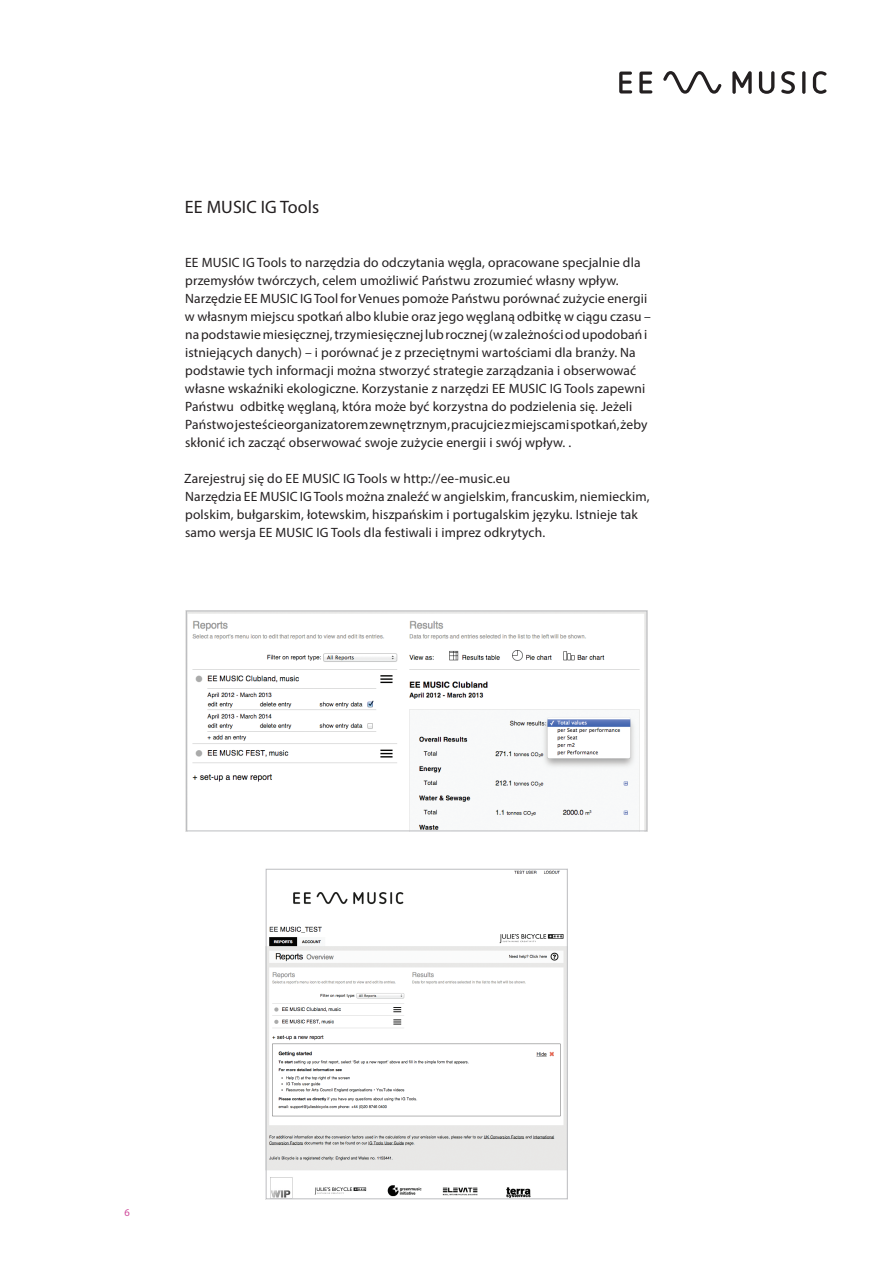
<style>
.page{position:relative;width:893px;height:1263px;background:#fff}
.page>*{position:absolute;margin:0;border:0;box-sizing:border-box;transform-origin:0 0}
.Running_Text_Kievit{font:18px "Myriad Pro";letter-spacing:.005em;color:#231f20}
.Running_Text_Kievit-2{font:13.5px/18px "Myriad Pro";letter-spacing:.01em;color:#231f20}
.t1{font:10.5px "Myriad Pro";color:#cf4a9b}
</style>
<div class="page">
<svg style="left:619px;top:72px;width:33px;height:22px"></svg>
<svg style="left:663px;top:71px;width:59px;height:23px"></svg>
<svg style="left:732px;top:71px;width:20px;height:23px"></svg>
<svg style="left:759px;top:71px;width:15px;height:23px"></svg>
<svg style="left:781px;top:71px;width:14px;height:23px"></svg>
<hr style="left:802px;top:71px;width:3px;height:23px;background:#231f20;border-radius:2px">
<svg style="left:813px;top:71px;width:13px;height:23px"></svg>
<img style="left:268px;top:871px;width:298px;height:326px">
<img style="left:186px;top:610px;width:462px;height:222px">
<div style="left:266px;top:869px;width:302px;height:330px;border:1px solid #bcbdc0"></div>
<div style="left:186px;top:611px;width:461px;height:220px;border:1px solid #bcbdc0"></div>
<p class="Running_Text_Kievit" style="left:185px;top:195px;width:136px">EE MUSIC IG Tools</p>
<p class="Running_Text_Kievit-2" style="left:185px;top:253px;width:467px">EE MUSIC IG Tools to narzędzia do odczytania węgla, opracowane specjalnie dla przemysłów twórczych, celem umożliwić Państwu zrozumieć własny wpływ.<br>Narzędzie EE MUSIC IG Tool for Venues pomoże Państwu porównać zużycie energii w własnym miejscu spotkań albo klubie oraz jego węglaną odbitkę w ciągu czasu – na podstawie miesięcznej, trzymiesięcznej lub rocznej (w zależności od upodobań i istniejących danych) – i porównać je z przeciętnymi wartościami dla branży. Na podstawie tych informacji można stworzyć strategie zarządzania i obserwować własne wskaźniki ekologiczne. Korzystanie z narzędzi EE MUSIC IG Tools zapewni Państwu odbitkę węglaną, która może być korzystna do podzielenia się. Jeżeli Państwo jesteścieorganizatorem zewnętrznym, pracujcie z miejscami spotkań, żeby skłonić ich zacząć obserwować swoje zużycie energii i swój wpływ. .</p>
<p class="Running_Text_Kievit-2" style="left:184px;top:469px;width:328px">Zarejestruj się do EE MUSIC IG Tools w http://ee-music.eu</p>
<p class="Running_Text_Kievit-2" style="left:185px;top:487px;width:466px">Narzędzia EE MUSIC IG Tools można znaleźć w angielskim, francuskim, niemieckim, polskim, bułgarskim, łotewskim, hiszpańskim i portugalskim języku. Istnieje tak samo wersja EE MUSIC IG Tools dla festiwali i imprez odkrytych.</p>
<p class="t1" style="left:125px;top:1206px;width:7px">6</p>
</div>
